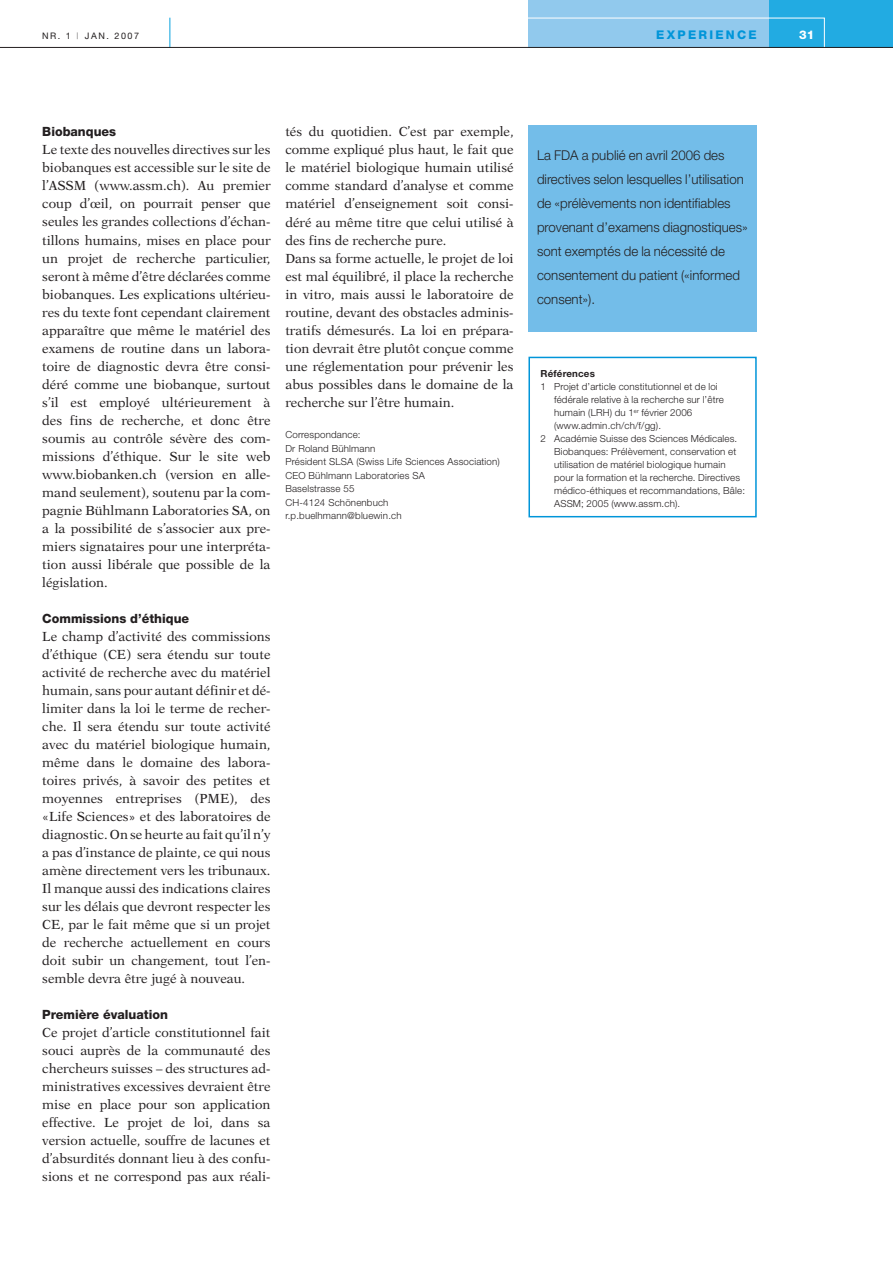
<style>
.page{position:relative;width:893px;height:1263px;background:#fff}
.page>*{position:absolute;margin:0;border:0;box-sizing:border-box;transform-origin:0 0}
.t1{font:300 13.5px/24px "Helvetica Neue";color:#231f20}
.t2{font:13.2px/18px "New Aster LT";color:#231f20;text-align:justify}
.t3{font:800 12.75px "Helvetica Neue";color:#231f20}
.t4{font:800 12px "Helvetica Neue";letter-spacing:.19em;color:#0095d9}
.t5{font:800 12px "Helvetica Neue";color:#fff}
.t6{font:300 9.75px/13.5px "Helvetica Neue";letter-spacing:.015em;color:#231f20}
.t7{font:700 9.75px "Helvetica Neue";letter-spacing:.015em;color:#231f20}
.t8{font:9px "Helvetica Neue";letter-spacing:.165em;color:#231f20}
.s1{font-weight:100}
</style>
<div class="page">
<div style="left:769px;top:0;width:124px;height:47px;background:#22abe2"></div>
<div style="left:528px;top:0;width:241px;height:47px;background:#91c9ed"></div>
<div style="left:514px;top:18px;width:311px;height:42px;border:1px solid #fff"></div>
<svg style="left:169px;top:18px;width:1px;height:29px"></svg>
<hr style="left:0;top:47px;width:893px;height:1px;background:#231f20">
<div style="left:528px;top:357px;width:229px;height:160px;border:2px solid #0095d9"></div>
<div style="left:528px;top:125px;width:229px;height:207px;background:#73bde9"></div>
<p class="t8" style="left:42px;top:33px;width:98px">NR. 1 <span class="s1">|</span> JAN. 2007</p>
<p class="t4" style="left:656px;top:30px;width:102px">EXPERIENCE</p>
<p class="t5" style="left:799px;top:30px;width:17px">31</p>
<p class="t3" style="left:42px;top:127px;width:75px">Biobanques</p>
<p class="t2" style="left:42px;top:142px;width:230px">Le texte des nouvelles directives sur les biobanques est accessible sur le site de l’ASSM (www.assm.ch). Au premier coup d’œil, on pourrait penser que seules les grandes collections d’échan&shy;tillons humains, mises en place pour un projet de recherche particulier, seront à même d’être déclarées comme biobanques. Les explications ultérieu&shy;res du texte font cependant clairement apparaître que même le matériel des examens de routine dans un labora&shy;toire de diagnostic devra être consi&shy;déré comme une biobanque, surtout s’il est employé ultérieurement à des fins de recherche, et donc être soumis au contrôle sévère des com&shy;missions d’éthique. Sur le site web www.biobanken.ch (version en alle&shy;mand seulement), soutenu par la com&shy;pagnie Bühlmann Laboratories SA, on a la possibilité de s’associer aux pre&shy;miers signataires pour une interpréta&shy;tion aussi libérale que possible de la législation.</p>
<p class="t3" style="left:42px;top:613px;width:148px">Commissions d’éthique</p>
<p class="t2" style="left:42px;top:628px;width:230px">Le champ d’activité des commissions d’éthique (CE) sera étendu sur toute activité de recherche avec du matériel humain, sans pour autant définir et dé&shy;limiter dans la loi le terme de recher&shy;che. Il sera étendu sur toute activité avec du matériel biologique humain, même dans le domaine des labora&shy;toires privés, à savoir des petites et moyennes entreprises (PME), des «Life Sciences» et des laboratoires de diagnostic. On se heurte au fait qu’il n’y a pas d’instance de plainte, ce qui nous amène directement vers les tribunaux.<br>Il manque aussi des indications claires sur les délais que devront respecter les CE, par le fait même que si un projet de recherche actuellement en cours doit subir un changement, tout l’en&shy;semble devra être jugé à nouveau.</p>
<p class="t3" style="left:42px;top:1009px;width:127px">Première évaluation</p>
<p class="t2" style="left:42px;top:1024px;width:230px">Ce projet d’article constitutionnel fait souci auprès de la communauté des chercheurs suisses – des structures ad&shy;ministratives excessives devraient être mise en place pour son application effective. Le projet de loi, dans sa version actuelle, souffre de lacunes et d’absurdités donnant lieu à des confu&shy;sions et ne correspond pas aux réali-</p>
<p class="t2" style="left:285px;top:124px;width:230px;text-align:left">tés du quotidien. C’est par exemple, comme expliqué plus haut, le fait que le matériel biologique humain utilisé comme standard d’analyse et comme matériel d’enseignement soit consi&shy;déré au même titre que celui utilisé à des fins de recherche pure.<br>Dans sa forme actuelle, le projet de loi est mal équilibré, il place la recherche in vitro, mais aussi le laboratoire de routine, devant des obstacles adminis&shy;tratifs démesurés. La loi en prépara&shy;tion devrait être plutôt conçue comme une réglementation pour prévenir les abus possibles dans le domaine de la recherche sur l’être humain.</p>
<p class="t6" style="left:285px;top:429px;width:216px">Correspondance:<br>Dr Roland Bühlmann<br>Président SLSA (Swiss Life Sciences Association)<br>CEO Bühlmann Laboratories SA<br>Baselstrasse 55<br>CH-4124 Schönenbuch r.p.buelhmann@bluewin.ch</p>
<p class="t1" style="left:537px;top:144px;width:212px">La FDA a publié en avril 2006 des directives selon lesquelles l’utilisation de «prélèvements non identifiables provenant d’examens diagnostiques» sont exemptés de la nécessité de consentement du patient («informed consent»).</p>
<p class="t7" style="left:541px;top:370px;width:56px">Références</p>
<p class="t6" style="left:541px;top:380px;width:179px">1 Projet d’article constitutionnel et de loi</p>
<p class="t6" style="left:554px;top:393px;width:171px">fédérale relative à la recherche sur l’être</p>
<p class="t6" style="left:554px;top:406px;width:140px">humain (LRH) du 1<sup>er</sup> février 2006</p>
<p class="t6" style="left:554px;top:419px;width:109px">(www.admin.ch/ch/f/gg).</p>
<p class="t6" style="left:541px;top:432px;width:198px">2 Académie Suisse des Sciences Médicales.</p>
<p class="t6" style="left:554px;top:446px;width:184px">Biobanques: Prélèvement, conservation et</p>
<p class="t6" style="left:554px;top:459px;width:173px">utilisation de matériel biologique humain</p>
<p class="t6" style="left:554px;top:472px;width:188px">pour la formation et la recherche. Directives</p>
<p class="t6" style="left:554px;top:485px;width:193px">médico-éthiques et recommandations, Bâle:</p>
<p class="t6" style="left:554px;top:498px;width:128px">ASSM; 2005 (www.assm.ch).</p>
</div>
